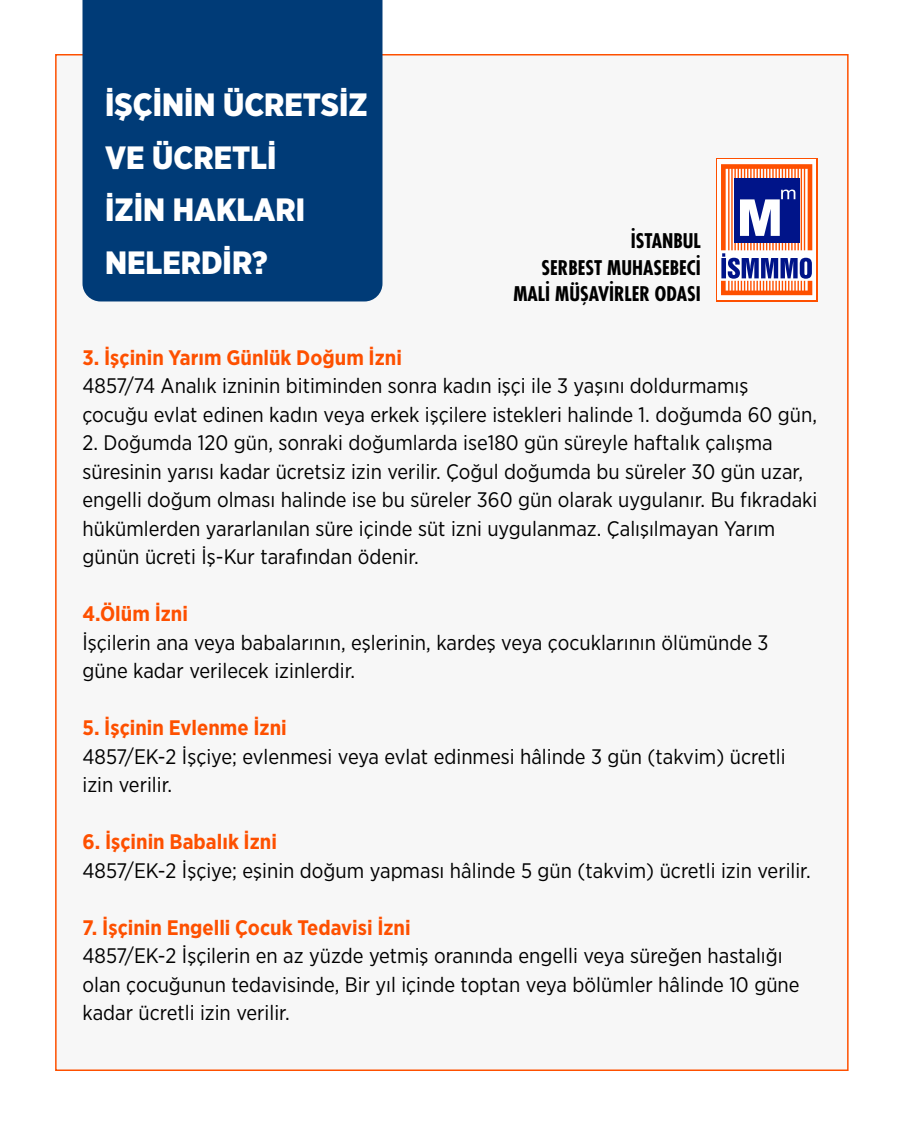
<style>
.page{position:relative;width:900px;height:1125px;background:#fff}
.page>*{position:absolute;margin:0;border:0;box-sizing:border-box;transform-origin:0 0}
.t1{font:900 32.25px/52.5px "Gotham Narrow";color:#fff}
.List_Paragraph{font:21px/28.5px "Gotham Narrow";color:#000}
.List_Paragraph-2{font:700 21px "Gotham Narrow";color:#fe5000}
.t2{font:700 condensed 19.65px "Futura Std";color:#000}
.s1{font-weight:700;color:#fe5000}
</style>
<div class="page">
<div style="left:55px;top:54px;width:794px;height:1017px;background:#f7f7f7;border:2px solid #fe5000"></div>
<div style="left:716px;top:158px;width:102px;height:143px;background:#fe5000"></div>
<div style="left:717px;top:159px;width:99px;height:141px;background:#fff"></div>
<svg style="left:721px;top:164px;width:91px;height:131px"></svg>
<div style="left:82px;top:0;width:300px;height:301px;background:#003b77"></div>
<p class="t1" style="left:105px;top:78px;width:264px">İŞÇİNİN ÜCRETSİZ<br>VE ÜCRETLİ<br>İZİN HAKLARI<br>NELERDİR?</p>
<p class="t2" style="left:631px;top:227px;width:71px">İSTANBUL</p>
<p class="t2" style="left:542px;top:254px;width:161px">SERBEST MUHASEBECİ</p>
<p class="t2" style="left:513px;top:281px;width:189px">MALİ MÜŞAVİRLER ODASI</p>
<p class="List_Paragraph-2" style="left:82px;top:344px;width:321px">3. İşçinin Yarım Günlük Doğum İzni</p>
<p class="List_Paragraph" style="left:82px;top:371px;width:736px">4857/74 Analık izninin bitiminden sonra kadın işçi ile 3 yaşını doldurmamış çocuğu evlat edinen kadın veya erkek işçilere istekleri halinde 1. doğumda 60 gün,</p>
<p class="List_Paragraph" style="left:82px;top:428px;width:737px">2. Doğumda 120 gün, sonraki doğumlarda ise180 gün süreyle haftalık çalışma süresinin yarısı kadar ücretsiz izin verilir. Çoğul doğumda bu süreler 30 gün uzar, engelli doğum olması halinde ise bu süreler 360 gün olarak uygulanır. Bu fıkradaki hükümlerden yararlanılan süre içinde süt izni uygulanmaz. Çalışılmayan Yarım günün ücreti İş-Kur tarafından ödenir.</p>
<p class="List_Paragraph" style="left:82px;top:599px;width:688px"><span class="s1">4.Ölüm İzni<br></span>İşçilerin ana veya babalarının, eşlerinin, kardeş veya çocuklarının ölümünde 3 güne kadar verilecek izinlerdir.</p>
<p class="List_Paragraph-2" style="left:82px;top:714px;width:206px">5. İşçinin Evlenme İzni</p>
<p class="List_Paragraph" style="left:82px;top:742px;width:705px">4857/EK-2 İşçiye; evlenmesi veya evlat edinmesi hâlinde 3 gün (takvim) ücretli izin verilir.</p>
<p class="List_Paragraph-2" style="left:82px;top:828px;width:196px">6. İşçinin Babalık İzni</p>
<p class="List_Paragraph" style="left:82px;top:856px;width:730px">4857/EK-2 İşçiye; eşinin doğum yapması hâlinde 5 gün (takvim) ücretli izin verilir.</p>
<p class="List_Paragraph-2" style="left:82px;top:914px;width:330px">7. İşçinin Engelli Çocuk Tedavisi İzni</p>
<p class="List_Paragraph" style="left:82px;top:941px;width:719px">4857/EK-2 İşçilerin en az yüzde yetmiş oranında engelli veya süreğen hastalığı olan çocuğunun tedavisinde, Bir yıl içinde toptan veya bölümler hâlinde 10 güne kadar ücretli izin verilir.</p>
</div>
